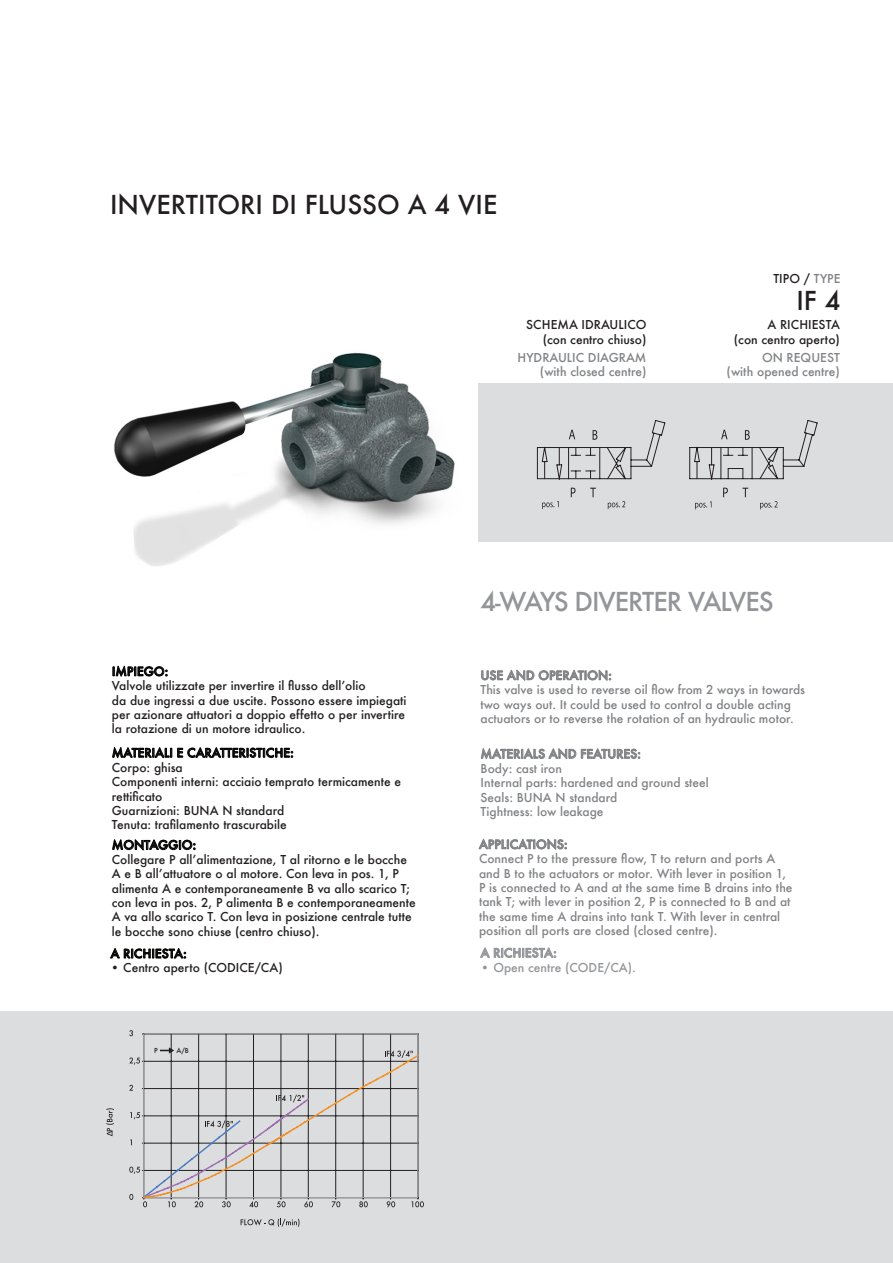
<style>
.page{position:relative;width:893px;height:1263px;background:#fff}
.page>*{position:absolute;margin:0;border:0;box-sizing:border-box;transform-origin:0 0}
.t1{font:500 25.5px "Futura";color:#231f20}
.t2{font:500 25.5px "Futura";letter-spacing:-.04em;color:#939598}
.t3{font:500 12px/14.4px "Futura";color:#231f20}
.t4{font:500 12px/14.4px "Futura";color:#808285}
.t5{font:500 12px "Futura";color:#040503}
.t6{font:500 12px "Futura";color:#939598}
.t7{font:500 6.75px "Futura";color:#231f20}
.s1{color:#808285}
</style>
<div class="page">
<div style="left:478px;top:383px;width:415px;height:159px;background:#dcdddf"></div>
<div style="left:0;top:1011px;width:893px;height:252px;background:#dcdddf"></div>
<svg style="left:481px;top:669px;width:131px;height:12px"></svg>
<svg style="left:481px;top:748px;width:160px;height:12px"></svg>
<svg style="left:478px;top:838px;width:89px;height:12px"></svg>
<svg style="left:112px;top:839px;width:84px;height:12px"></svg>
<svg style="left:112px;top:747px;width:182px;height:12px"></svg>
<svg style="left:113px;top:665px;width:55px;height:12px"></svg>
<svg style="left:110px;top:948px;width:77px;height:11px"></svg>
<svg style="left:480px;top:947px;width:77px;height:11px"></svg>
<img style="left:114px;top:352px;width:341px;height:214px">
<svg style="left:723px;top:488px;width:5px;height:9px"></svg>
<svg style="left:742px;top:488px;width:6px;height:9px"></svg>
<svg style="left:695px;top:501px;width:16px;height:8px"></svg>
<svg style="left:760px;top:501px;width:18px;height:8px"></svg>
<svg style="left:571px;top:488px;width:4px;height:9px"></svg>
<svg style="left:590px;top:488px;width:6px;height:9px"></svg>
<svg style="left:542px;top:501px;width:17px;height:8px"></svg>
<svg style="left:608px;top:501px;width:17px;height:8px"></svg>
<hr style="left:537px;top:478px;width:32px;height:1px;background:#231f20">
<hr style="left:537px;top:447px;width:1px;height:32px;background:#231f20">
<hr style="left:537px;top:447px;width:32px;height:1px;background:#231f20">
<svg style="left:541px;top:420px;width:277px;height:60px"></svg>
<hr style="left:144px;top:1034px;width:1px;height:164px;background:#231f20">
<hr style="left:144px;top:1034px;width:274px;height:1px;background:#231f20">
<hr style="left:171px;top:1034px;width:1px;height:164px;background:#231f20">
<hr style="left:198px;top:1034px;width:1px;height:164px;background:#231f20">
<hr style="left:226px;top:1034px;width:1px;height:164px;background:#231f20">
<hr style="left:253px;top:1034px;width:1px;height:164px;background:#231f20">
<hr style="left:281px;top:1034px;width:1px;height:164px;background:#231f20">
<hr style="left:308px;top:1034px;width:1px;height:164px;background:#231f20">
<hr style="left:335px;top:1034px;width:1px;height:164px;background:#231f20">
<hr style="left:363px;top:1034px;width:1px;height:164px;background:#231f20">
<hr style="left:390px;top:1034px;width:1px;height:164px;background:#231f20">
<hr style="left:418px;top:1034px;width:1px;height:164px;background:#231f20">
<svg style="left:129px;top:1030px;width:4px;height:6px"></svg>
<hr style="left:144px;top:1033px;width:274px;height:1px;background:#9d9fa2">
<hr style="left:417px;top:1034px;width:1px;height:163px;background:#9d9fa2">
<hr style="left:143px;top:1034px;width:1px;height:163px;background:#9d9fa2">
<svg style="left:241px;top:1219px;width:58px;height:8px"></svg>
<svg style="left:106px;top:1108px;width:8px;height:28px"></svg>
<svg style="left:129px;top:1047px;width:295px;height:160px"></svg>
<p class="t1" style="left:110px;top:187px;width:389px">INVERTITORI DI FLUSSO A 4 VIE</p>
<p class="t3" style="left:526px;top:318px;width:122px">SCHEMA IDRAULICO</p>
<p class="t3" style="left:543px;top:332px;width:105px">(con centro chiuso)</p>
<p class="t4" style="left:518px;top:350px;width:130px">HYDRAULIC DIAGRAM</p>
<p class="t4" style="left:540px;top:364px;width:108px">(with closed centre)</p>
<p class="t3" style="left:773px;top:271px;width:68px">TIPO / <span class="s1">TYPE</span></p>
<p class="t1" style="left:796px;top:283px;width:46px">IF 4</p>
<p class="t3" style="left:767px;top:318px;width:74px">A RICHIESTA</p>
<p class="t3" style="left:734px;top:332px;width:108px">(con centro aperto)</p>
<p class="t4" style="left:762px;top:350px;width:79px">ON REQUEST</p>
<p class="t4" style="left:727px;top:364px;width:115px">(with opened centre)</p>
<p class="t2" style="left:480px;top:584px;width:295px">4-WAYS DIVERTER VALVES</p>
<p class="t5" style="left:112px;top:663px;width:58px">IMPIEGO:</p>
<p class="t3" style="left:112px;top:678px;width:255px">Valvole utilizzate per invertire il flusso dell’olio</p>
<p class="t3" style="left:112px;top:693px;width:296px;text-align:justify">da due ingressi a due uscite. Possono essere impiegati per azionare attuatori a doppio effetto o per invertire la rotazione di un motore idraulico.</p>
<p class="t4" style="left:481px;top:668px;width:133px">USE AND OPERATION:</p>
<p class="t4" style="left:481px;top:682px;width:326px">This valve is used to reverse oil flow from 2 ways in towards two ways out. It could be used to control a double acting actuators or to reverse the rotation of an hydraulic motor.</p>
<p class="t5" style="left:112px;top:745px;width:183px">MATERIALI E CARATTERISTICHE:</p>
<p class="t4" style="left:481px;top:746px;width:162px">MATERIALS AND FEATURES:</p>
<p class="t3" style="left:112px;top:760px;width:72px">Corpo: ghisa</p>
<p class="t3" style="left:112px;top:774px;width:291px">Componenti interni: acciaio temprato termicamente e rettificato</p>
<p class="t3" style="left:112px;top:803px;width:174px">Guarnizioni: BUNA N standard</p>
<p class="t3" style="left:112px;top:817px;width:176px">Tenuta: trafilamento trascurabile</p>
<p class="t5" style="left:112px;top:837px;width:86px">MONTAGGIO:</p>
<p class="t4" style="left:481px;top:761px;width:83px">Body: cast iron</p>
<p class="t4" style="left:481px;top:775px;width:230px">Internal parts: hardened and ground steel</p>
<p class="t4" style="left:481px;top:790px;width:138px">Seals: BUNA N standard</p>
<p class="t4" style="left:481px;top:804px;width:124px">Tightness: low leakage</p>
<p class="t4" style="left:479px;top:837px;width:90px">APPLICATIONS:</p>
<p class="t3" style="left:112px;top:852px;width:305px">Collegare P all’alimentazione, T al ritorno e le bocche A e B all’attuatore o al motore. Con leva in pos. 1, P alimenta A e contemporaneamente B va allo scarico T; con leva in pos. 2, P alimenta B e contemporaneamente A va allo scarico T. Con leva in posizione centrale tutte le bocche sono chiuse (centro chiuso).</p>
<p class="t4" style="left:479px;top:851px;width:315px">Connect P to the pressure flow, T to return and ports A and B to the actuators or motor. With lever in position 1, P is connected to A and at the same time B drains into the tank T; with lever in position 2, P is connected to B and at the same time A drains into tank T. With lever in central position all ports are closed (closed centre).</p>
<p class="t5" style="left:111px;top:945px;width:78px">A RICHIESTA:</p>
<p class="t6" style="left:481px;top:945px;width:78px">A RICHIESTA:</p>
<p class="t3" style="left:111px;top:961px;width:174px">• Centro aperto (CODICE/CA)</p>
<p class="t6" style="left:481px;top:959px;width:157px">• Open centre (CODE/CA).</p>
<p class="t7" style="left:154px;top:1045px;width:5px">P</p>
<p class="t7" style="left:176px;top:1045px;width:14px">A/B</p>
</div>
